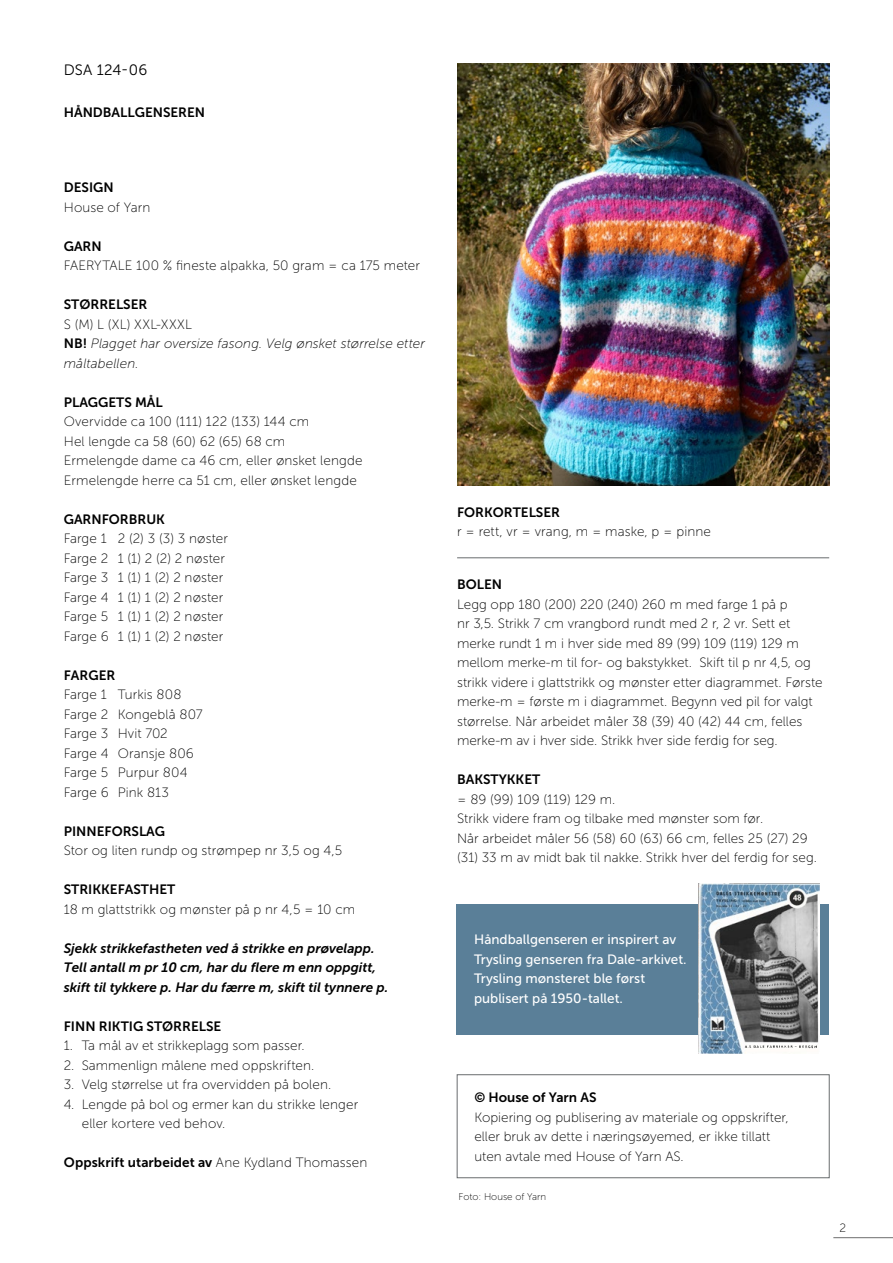
<style>
.page{position:relative;width:893px;height:1263px;background:#fff}
.page>*{position:absolute;margin:0;border:0;box-sizing:border-box;transform-origin:0 0}
.t1{font:15px "Museo Sans 300";letter-spacing:.015em;color:#000}
.Faktatekst{font:13.5px "Museo Sans 100";letter-spacing:.01em;color:#000}
.INNHOLD_-_Uten_orddeling{font:13.5px/19.5px "Museo Sans 100";color:#000}
.Faktatekst-2{font:13.5px "Museo Sans 700";color:#000}
.Faktatekst-3{font:italic 13.5px "Museo Sans 700";color:#000}
.t2{font:13.5px/19.5px "Museo Sans 500";color:#fff}
.Faktatekst-4{font:italic 13.5px/19.5px "Museo Sans 100";letter-spacing:.005em;color:#000}
.INNHOLD_-_Uten_orddeling-2{font:13.5px "Museo Sans 700";color:#000}
.t3{font:12px "Museo Sans 100";color:#000}
.t4{font:9.75px "Museo Sans 100";color:#000}
.s1{font-family:"Museo Sans 700";font-style:normal}
.s2{font-family:"Museo Sans 100"}
</style>
<div class="page">
<hr style="left:833px;top:1237px;width:60px;height:1px;background:#6e6e6e">
<img style="left:457px;top:64px;width:372px;height:421px">
<div style="left:457px;top:1074px;width:372px;height:104px;border:1px solid #686c6e"></div>
<hr style="left:457px;top:557px;width:372px;height:1px;background:#686c6e">
<div style="left:457px;top:904px;width:372px;height:131px;background:#5a7f98"></div>
<img style="left:699px;top:884px;width:120px;height:169px">
<p class="t1" style="left:64px;top:62px;width:85px">DSA 124-06</p>
<p class="Faktatekst-2" style="left:64px;top:105px;width:143px">HÅNDBALLGENSEREN</p>
<p class="Faktatekst-2" style="left:64px;top:180px;width:51px">DESIGN</p>
<p class="Faktatekst" style="left:64px;top:200px;width:88px">House of Yarn</p>
<p class="Faktatekst-2" style="left:64px;top:239px;width:40px">GARN</p>
<p class="Faktatekst" style="left:64px;top:258px;width:358px">FAERYTALE 100 % fineste alpakka, 50 gram = ca 175 meter</p>
<p class="Faktatekst-2" style="left:64px;top:297px;width:85px">STØRRELSER</p>
<p class="Faktatekst" style="left:64px;top:317px;width:130px">S (M) L (XL) XXL-XXXL</p>
<p class="Faktatekst-4" style="left:64px;top:334px;width:363px"><span class="s1">NB!</span> Plagget har oversize fasong. Velg ønsket størrelse etter måltabellen.</p>
<p class="Faktatekst-2" style="left:64px;top:395px;width:101px">PLAGGETS MÅL</p>
<p class="Faktatekst" style="left:64px;top:414px;width:247px">Overvidde ca 100 (111) 122 (133) 144 cm</p>
<p class="Faktatekst" style="left:64px;top:434px;width:223px">Hel lengde ca 58 (60) 62 (65) 68 cm</p>
<p class="Faktatekst" style="left:64px;top:453px;width:300px">Ermelengde dame ca 46 cm, eller ønsket lengde</p>
<p class="Faktatekst" style="left:64px;top:473px;width:295px">Ermelengde herre ca 51 cm, eller ønsket lengde</p>
<p class="Faktatekst-2" style="left:64px;top:512px;width:103px">GARNFORBRUK</p>
<p class="Faktatekst" style="left:64px;top:531px;width:166px">Farge 1 2 (2) 3 (3) 3 nøster</p>
<p class="Faktatekst" style="left:64px;top:551px;width:163px">Farge 2 1 (1) 2 (2) 2 nøster</p>
<p class="Faktatekst" style="left:64px;top:570px;width:161px">Farge 3 1 (1) 1 (2) 2 nøster</p>
<p class="Faktatekst" style="left:64px;top:590px;width:161px">Farge 4 1 (1) 1 (2) 2 nøster</p>
<p class="Faktatekst" style="left:64px;top:609px;width:161px">Farge 5 1 (1) 1 (2) 2 nøster</p>
<p class="Faktatekst" style="left:64px;top:629px;width:161px">Farge 6 1 (1) 1 (2) 2 nøster</p>
<p class="Faktatekst-2" style="left:64px;top:668px;width:53px">FARGER</p>
<p class="Faktatekst" style="left:64px;top:687px;width:119px">Farge 1 Turkis 808</p>
<p class="Faktatekst" style="left:64px;top:707px;width:140px">Farge 2 Kongeblå 807</p>
<p class="Faktatekst" style="left:64px;top:726px;width:106px">Farge 3 Hvit 702</p>
<p class="Faktatekst" style="left:64px;top:746px;width:132px">Farge 4 Oransje 806</p>
<p class="Faktatekst" style="left:64px;top:765px;width:125px">Farge 5 Purpur 804</p>
<p class="Faktatekst" style="left:64px;top:785px;width:107px">Farge 6 Pink 813</p>
<p class="Faktatekst-2" style="left:64px;top:824px;width:103px">PINNEFORSLAG</p>
<p class="Faktatekst" style="left:64px;top:843px;width:280px">Stor og liten rundp og strømpep nr 3,5 og 4,5</p>
<p class="Faktatekst-2" style="left:64px;top:882px;width:113px">STRIKKEFASTHET</p>
<p class="Faktatekst" style="left:64px;top:902px;width:293px">18 m glattstrikk og mønster på p nr 4,5 = 10 cm</p>
<p class="Faktatekst-3" style="left:64px;top:941px;width:312px">Sjekk strikkefastheten ved å strikke en prøvelapp.</p>
<p class="Faktatekst-3" style="left:64px;top:960px;width:314px">Tell antall m pr 10 cm, har du flere m enn oppgitt,</p>
<p class="Faktatekst-3" style="left:64px;top:980px;width:326px">skift til tykkere p. Har du færre m, skift til tynnere p.</p>
<p class="Faktatekst-2" style="left:64px;top:1019px;width:159px">FINN RIKTIG STØRRELSE</p>
<p class="Faktatekst" style="left:64px;top:1038px;width:243px">1. Ta mål av et strikkeplagg som passer.</p>
<p class="Faktatekst" style="left:64px;top:1058px;width:252px">2. Sammenlign målene med oppskriften.</p>
<p class="Faktatekst" style="left:64px;top:1077px;width:269px">3. Velg størrelse ut fra overvidden på bolen.</p>
<p class="Faktatekst" style="left:64px;top:1097px;width:296px">4. Lengde på bol og ermer kan du strikke lenger</p>
<p class="Faktatekst" style="left:82px;top:1116px;width:145px">eller kortere ved behov.</p>
<p class="Faktatekst-2" style="left:64px;top:1155px;width:305px">Oppskrift utarbeidet av <span class="s2">Ane Kydland Thomassen</span></p>
<p class="Faktatekst-2" style="left:457px;top:505px;width:104px">FORKORTELSER</p>
<p class="Faktatekst" style="left:457px;top:524px;width:255px">r = rett, vr = vrang, m = maske, p = pinne</p>
<p class="INNHOLD_-_Uten_orddeling-2" style="left:457px;top:577px;width:46px">BOLEN</p>
<p class="INNHOLD_-_Uten_orddeling" style="left:457px;top:595px;width:332px">Legg opp 180 (200) 220 (240) 260 m med farge 1 på p</p>
<p class="INNHOLD_-_Uten_orddeling" style="left:457px;top:614px;width:367px">nr 3,5. Strikk 7 cm vrangbord rundt med 2 r, 2 vr. Sett et merke rundt 1 m i hver side med 89 (99) 109 (119) 129 m mellom merke-m til for- og bakstykket. Skift til p nr 4,5, og strikk videre i glattstrikk og mønster etter diagrammet. Første merke-m = første m i diagrammet. Begynn ved pil for valgt størrelse. Når arbeidet måler 38 (39) 40 (42) 44 cm, felles merke-m av i hver side. Strikk hver side ferdig for seg.</p>
<p class="INNHOLD_-_Uten_orddeling-2" style="left:457px;top:772px;width:85px">BAKSTYKKET</p>
<p class="INNHOLD_-_Uten_orddeling" style="left:457px;top:790px;width:160px">= 89 (99) 109 (119) 129 m.</p>
<p class="INNHOLD_-_Uten_orddeling" style="left:457px;top:809px;width:308px">Strikk videre fram og tilbake med mønster som før.</p>
<p class="INNHOLD_-_Uten_orddeling" style="left:457px;top:829px;width:352px">Når arbeidet måler 56 (58) 60 (63) 66 cm, felles 25 (27) 29</p>
<p class="INNHOLD_-_Uten_orddeling" style="left:457px;top:848px;width:361px">(31) 33 m av midt bak til nakke. Strikk hver del ferdig for seg.</p>
<p class="t2" style="left:474px;top:930px;width:214px">Håndballgenseren er inspirert av<br>Trysling genseren fra Dale-arkivet.</p>
<p class="t2" style="left:474px;top:969px;width:173px">Trysling mønsteret ble først</p>
<p class="t2" style="left:474px;top:988px;width:150px">publisert på 1950-tallet.</p>
<p class="Faktatekst-2" style="left:474px;top:1090px;width:124px">© House of Yarn AS</p>
<p class="INNHOLD_-_Uten_orddeling" style="left:474px;top:1107px;width:316px">Kopiering og publisering av materiale og oppskrifter,</p>
<p class="INNHOLD_-_Uten_orddeling" style="left:474px;top:1127px;width:298px">eller bruk av dette i næringsøyemed, er ikke tillatt</p>
<p class="INNHOLD_-_Uten_orddeling" style="left:474px;top:1146px;width:211px">uten avtale med House of Yarn AS.</p>
<p class="t4" style="left:458px;top:1191px;width:89px">Foto: House of Yarn</p>
<p class="t3" style="left:839px;top:1221px;width:8px">2</p>
</div>
